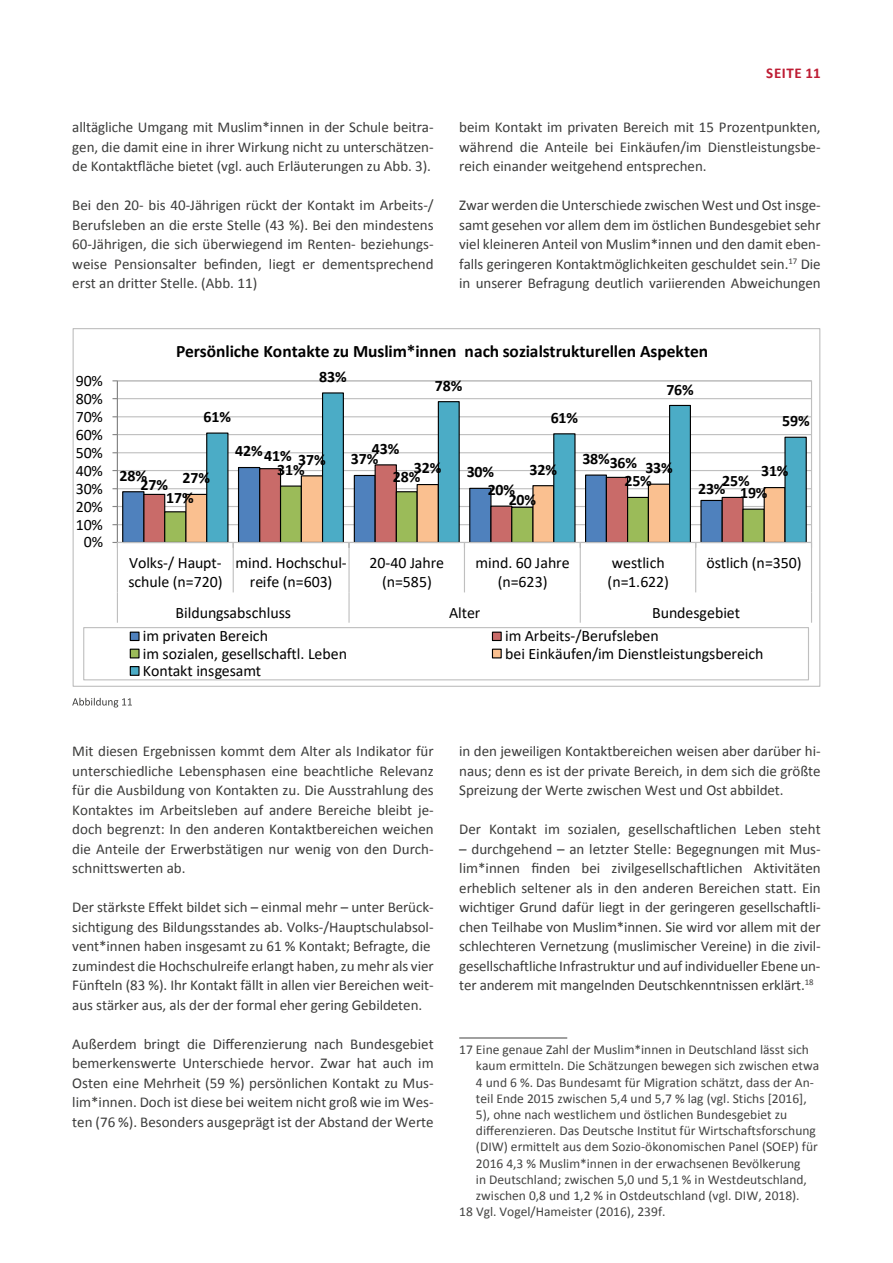
<style>
.page{position:relative;width:893px;height:1263px;background:#fff}
.page>*{position:absolute;margin:0;border:0;box-sizing:border-box;transform-origin:0 0}
.t1{font:700 17.4px "Calibri";letter-spacing:-.005em;color:#000}
.t2{font:15.9px/19.2px "Calibri";color:#000;text-align:center}
.t3{font:700 15.9px "Calibri";letter-spacing:-.005em;color:#000}
.t4{font:15px/19.5px "Calibri";letter-spacing:-.005em;color:#3c3c3b;text-align:justify}
.t5{font:700 15px "Calibri";letter-spacing:.04em;color:#be1c33}
.t6{font:13.5px "Calibri";color:#434342}
</style>
<div class="page">
<hr style="left:459px;top:1037px;width:108px;height:1px;background:#434342">
<hr style="left:117px;top:524px;width:694px;height:1px;background:#bfbfbf">
<hr style="left:117px;top:506px;width:694px;height:1px;background:#bfbfbf">
<hr style="left:117px;top:488px;width:694px;height:1px;background:#bfbfbf">
<hr style="left:117px;top:470px;width:694px;height:1px;background:#bfbfbf">
<hr style="left:117px;top:452px;width:694px;height:1px;background:#bfbfbf">
<hr style="left:117px;top:434px;width:694px;height:1px;background:#bfbfbf">
<hr style="left:117px;top:416px;width:694px;height:1px;background:#bfbfbf">
<hr style="left:117px;top:398px;width:694px;height:1px;background:#bfbfbf">
<svg style="left:206px;top:392px;width:601px;height:152px"></svg>
<hr style="left:117px;top:381px;width:1px;height:161px;background:#868686">
<hr style="left:117px;top:542px;width:694px;height:1px;background:#bfbfbf">
<hr style="left:117px;top:542px;width:1px;height:50px;background:#bfbfbf">
<hr style="left:233px;top:542px;width:1px;height:50px;background:#bfbfbf">
<hr style="left:348px;top:542px;width:2px;height:50px;background:#bfbfbf">
<hr style="left:464px;top:542px;width:1px;height:50px;background:#bfbfbf">
<hr style="left:580px;top:542px;width:1px;height:50px;background:#bfbfbf">
<svg style="left:112px;top:467px;width:674px;height:81px"></svg>
<hr style="left:695px;top:542px;width:1px;height:50px;background:#bfbfbf">
<hr style="left:811px;top:542px;width:1px;height:50px;background:#bfbfbf">
<hr style="left:117px;top:592px;width:1px;height:31px;background:#bfbfbf">
<hr style="left:348px;top:592px;width:2px;height:31px;background:#bfbfbf">
<hr style="left:580px;top:592px;width:1px;height:31px;background:#bfbfbf">
<hr style="left:811px;top:592px;width:1px;height:31px;background:#bfbfbf">
<div style="left:83px;top:627px;width:726px;height:53px;border:1px solid #bfbfbf"></div>
<div style="left:130px;top:632px;width:9px;height:8px;background:#4f81bd"></div>
<div style="left:130px;top:632px;width:10px;height:9px;border:1px solid #000"></div>
<div style="left:492px;top:632px;width:9px;height:8px;background:#c96b69"></div>
<div style="left:492px;top:632px;width:10px;height:9px;border:1px solid #000"></div>
<div style="left:130px;top:649px;width:9px;height:9px;background:#9bbb59"></div>
<div style="left:130px;top:649px;width:10px;height:9px;border:1px solid #000"></div>
<div style="left:492px;top:649px;width:9px;height:9px;background:#fac090"></div>
<div style="left:492px;top:649px;width:10px;height:9px;border:1px solid #000"></div>
<div style="left:130px;top:667px;width:9px;height:8px;background:#4bacc6"></div>
<div style="left:130px;top:666px;width:10px;height:10px;border:1px solid #000"></div>
<svg style="left:72px;top:698px;width:60px;height:9px"></svg>
<p class="t4" style="left:72px;top:117px;width:363px">alltägliche Umgang mit Muslim*innen in der Schule beitra&shy;gen, die damit eine in ihrer Wirkung nicht zu unterschätzen&shy;de Kontaktfläche bietet (vgl. auch Erläuterungen zu Abb. 3).</p>
<p class="t4" style="left:72px;top:195px;width:363px">Bei den 20- bis 40-Jährigen rückt der Kontakt im Arbeits-/ Berufsleben an die erste Stelle (43 %). Bei den mindestens 60-Jährigen, die sich überwiegend im Renten- beziehungs&shy;weise Pensionsalter befinden, liegt er dementsprechend erst an dritter Stelle. (Abb. 11)</p>
<p class="t5" style="left:766px;top:63px;width:56px">SEITE 11</p>
<p class="t4" style="left:459px;top:117px;width:363px">beim Kontakt im privaten Bereich mit 15 Prozentpunkten, während die Anteile bei Einkäufen/im Dienstleistungsbe&shy;reich einander weitgehend entsprechen.</p>
<p class="t4" style="left:459px;top:195px;width:363px">Zwar werden die Unterschiede zwischen West und Ost insge&shy;samt gesehen vor allem dem im östlichen Bundesgebiet sehr viel kleineren Anteil von Muslim*innen und den damit eben&shy;falls geringeren Kontaktmöglichkeiten geschuldet sein.<sup>17</sup> Die in unserer Befragung deutlich variierenden Abweichungen</p>
<p class="t2" style="left:76px;top:370px;width:29px">90%</p>
<p class="t2" style="left:76px;top:388px;width:29px">80%</p>
<p class="t2" style="left:76px;top:406px;width:29px">70%</p>
<p class="t2" style="left:76px;top:424px;width:29px">60%</p>
<p class="t2" style="left:76px;top:442px;width:29px">50%</p>
<p class="t2" style="left:76px;top:460px;width:29px">40%</p>
<p class="t2" style="left:76px;top:478px;width:29px">30%</p>
<p class="t2" style="left:76px;top:496px;width:29px">20%</p>
<p class="t2" style="left:76px;top:514px;width:29px">10%</p>
<p class="t2" style="left:84px;top:532px;width:21px">0%</p>
<p class="t1" style="left:176px;top:339px;width:533px">Persönliche Kontakte zu Muslim*innen nach sozialstrukturellen Aspekten</p>
<p class="t3" style="left:204px;top:405px;width:29px">61%</p>
<p class="t3" style="left:319px;top:365px;width:29px">83%</p>
<p class="t3" style="left:435px;top:374px;width:29px">78%</p>
<p class="t3" style="left:551px;top:406px;width:29px">61%</p>
<p class="t3" style="left:666px;top:378px;width:29px">76%</p>
<p class="t3" style="left:782px;top:410px;width:29px">59%</p>
<p class="t3" style="left:372px;top:437px;width:29px">43%</p>
<p class="t3" style="left:235px;top:440px;width:29px">42%</p>
<p class="t3" style="left:264px;top:444px;width:29px">41%</p>
<p class="t3" style="left:582px;top:447px;width:29px">38%</p>
<p class="t3" style="left:351px;top:448px;width:29px">37%</p>
<p class="t3" style="left:298px;top:448px;width:29px">37%</p>
<p class="t3" style="left:610px;top:452px;width:29px">36%</p>
<p class="t3" style="left:414px;top:457px;width:29px">32%</p>
<p class="t3" style="left:530px;top:458px;width:29px">32%</p>
<p class="t3" style="left:645px;top:456px;width:29px">33%</p>
<p class="t3" style="left:761px;top:460px;width:29px">31%</p>
<p class="t3" style="left:277px;top:459px;width:29px">31%</p>
<p class="t3" style="left:467px;top:461px;width:29px">30%</p>
<p class="t3" style="left:120px;top:464px;width:29px">28%</p>
<p class="t3" style="left:393px;top:466px;width:29px">28%</p>
<p class="t3" style="left:183px;top:467px;width:29px">27%</p>
<p class="t3" style="left:624px;top:470px;width:29px">25%</p>
<p class="t3" style="left:722px;top:470px;width:29px">25%</p>
<p class="t3" style="left:141px;top:473px;width:29px">27%</p>
<p class="t3" style="left:698px;top:478px;width:29px">23%</p>
<p class="t3" style="left:488px;top:478px;width:29px">20%</p>
<p class="t3" style="left:740px;top:482px;width:29px">19%</p>
<p class="t3" style="left:166px;top:486px;width:29px">17%</p>
<p class="t3" style="left:509px;top:488px;width:29px">20%</p>
<p class="t2" style="left:128px;top:553px;width:96px;text-align:left">Volks-/ Haupt&shy;schule (n=720)</p>
<p class="t2" style="left:235px;top:553px;width:113px">mind. Hochschul&shy;reife (n=603)</p>
<p class="t2" style="left:370px;top:553px;width:76px">20-40 Jahre (n=585)</p>
<p class="t2" style="left:475px;top:553px;width:96px">mind. 60 Jahre (n=623)</p>
<p class="t2" style="left:607px;top:553px;width:63px;text-align:left">westlich (n=1.622)</p>
<p class="t2" style="left:706px;top:553px;width:97px">östlich (n=350)</p>
<p class="t2" style="left:176px;top:602px;width:117px">Bildungsabschluss</p>
<p class="t2" style="left:449px;top:602px;width:33px">Alter</p>
<p class="t2" style="left:652px;top:602px;width:89px">Bundesgebiet</p>
<p class="t2" style="left:143px;top:626px;width:127px">im privaten Bereich</p>
<p class="t2" style="left:505px;top:626px;width:155px">im Arbeits-/Berufsleben</p>
<p class="t2" style="left:143px;top:643px;width:206px">im sozialen, gesellschaftl. Leben</p>
<p class="t2" style="left:505px;top:643px;width:260px">bei Einkäufen/im Dienstleistungsbereich</p>
<p class="t2" style="left:143px;top:661px;width:120px">Kontakt insgesamt</p>
<p class="t4" style="left:72px;top:741px;width:363px">Mit diesen Ergebnissen kommt dem Alter als Indikator für unterschiedliche Lebensphasen eine beachtliche Relevanz für die Ausbildung von Kontakten zu. Die Ausstrahlung des Kontaktes im Arbeitsleben auf andere Bereiche bleibt je&shy;doch begrenzt: In den anderen Kontaktbereichen weichen die Anteile der Erwerbstätigen nur wenig von den Durch&shy;schnittswerten ab.</p>
<p class="t4" style="left:72px;top:897px;width:363px;text-align:left">Der stärkste Effekt bildet sich – einmal mehr – unter Berück&shy;sichtigung des Bildungsstandes ab. Volks-/Hauptschulabsol&shy;vent*innen haben insgesamt zu 61 % Kontakt; Befragte, die zumindest die Hochschulreife erlangt haben, zu mehr als vier Fünfteln (83 %). Ihr Kontakt fällt in allen vier Bereichen weit&shy;aus stärker aus, als der der formal eher gering Gebildeten.</p>
<p class="t4" style="left:72px;top:1033px;width:363px">Außerdem bringt die Differenzierung nach Bundesgebiet bemerkenswerte Unterschiede hervor. Zwar hat auch im Osten eine Mehrheit (59 %) persönlichen Kontakt zu Mus&shy;lim*innen. Doch ist diese bei weitem nicht groß wie im Wes&shy;ten (76 %). Besonders ausgeprägt ist der Abstand der Werte</p>
<p class="t4" style="left:459px;top:741px;width:363px">in den jeweiligen Kontaktbereichen weisen aber darüber hi&shy;naus; denn es ist der private Bereich, in dem sich die größte Spreizung der Werte zwischen West und Ost abbildet.</p>
<p class="t4" style="left:459px;top:819px;width:363px">Der Kontakt im sozialen, gesellschaftlichen Leben steht</p>
<p class="t4" style="left:459px;top:838px;width:363px">– durchgehend – an letzter Stelle: Begegnungen mit Mus&shy;lim*innen finden bei zivilgesellschaftlichen Aktivitäten erheblich seltener als in den anderen Bereichen statt. Ein wichtiger Grund dafür liegt in der geringeren gesellschaftli&shy;chen Teilhabe von Muslim*innen. Sie wird vor allem mit der schlechteren Vernetzung (muslimischer Vereine) in die zivil&shy;gesellschaftliche Infrastruktur und auf individueller Ebene un&shy;ter anderem mit mangelnden Deutschkenntnissen erklärt.<sup>18</sup></p>
<p class="t6" style="left:459px;top:1041px;width:351px">17 Eine genaue Zahl der Muslim*innen in Deutschland lässt sich</p>
<p class="t6" style="left:476px;top:1057px;width:345px">kaum ermitteln. Die Schätzungen bewegen sich zwischen etwa</p>
<p class="t6" style="left:476px;top:1074px;width:339px">4 und 6 %. Das Bundesamt für Migration schätzt, dass der An-</p>
<p class="t6" style="left:476px;top:1090px;width:332px">teil Ende 2015 zwischen 5,4 und 5,7 % lag (vgl. Stichs [2016],</p>
<p class="t6" style="left:476px;top:1106px;width:313px">5), ohne nach westlichem und östlichen Bundesgebiet zu</p>
<p class="t6" style="left:476px;top:1122px;width:341px">differenzieren. Das Deutsche Institut für Wirtschaftsforschung</p>
<p class="t6" style="left:476px;top:1138px;width:343px">(DIW) ermittelt aus dem Sozio-ökonomischen Panel (SOEP) für</p>
<p class="t6" style="left:476px;top:1155px;width:326px">2016 4,3 % Muslim*innen in der erwachsenen Bevölkerung</p>
<p class="t6" style="left:476px;top:1171px;width:332px">in Deutschland; zwischen 5,0 und 5,1 % in Westdeutschland,</p>
<p class="t6" style="left:476px;top:1187px;width:325px">zwischen 0,8 und 1,2 % in Ostdeutschland (vgl. DIW, 2018).</p>
<p class="t6" style="left:459px;top:1203px;width:208px">18 Vgl. Vogel/Hameister (2016), 239f.</p>
</div>
